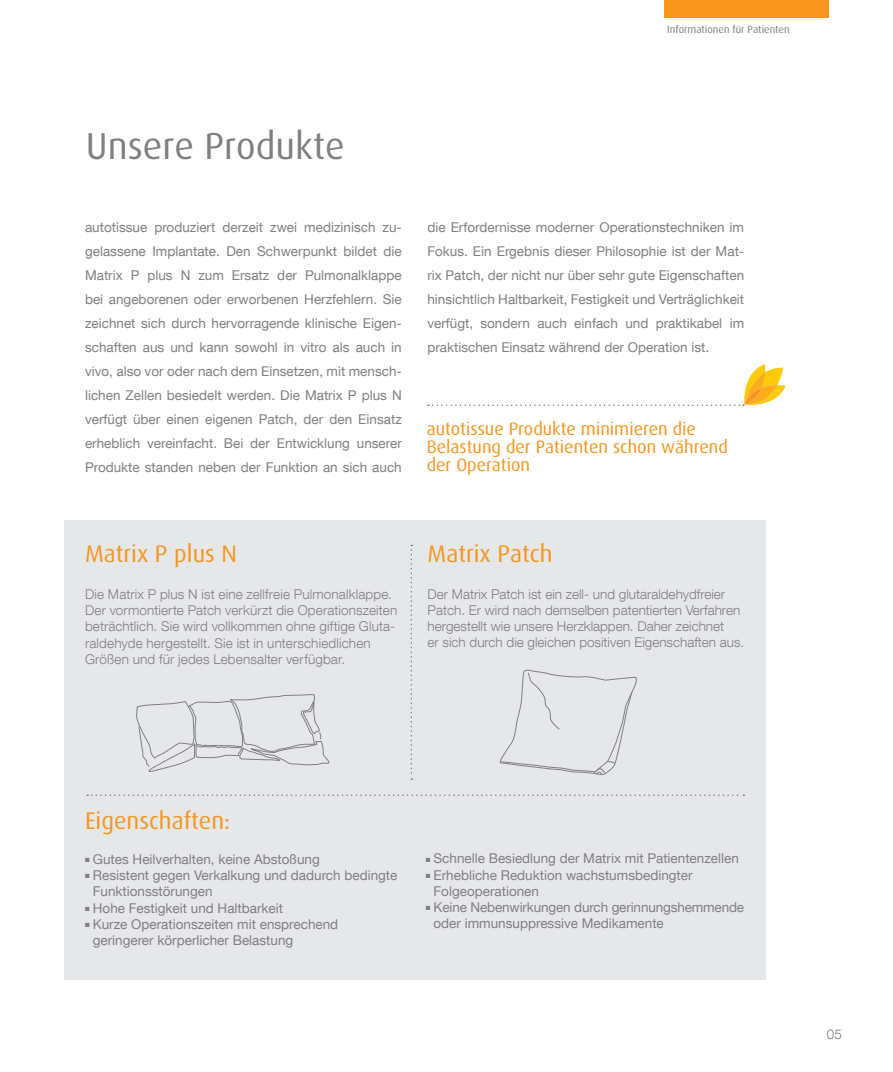
<style>
.page{position:relative;width:893px;height:1072px;background:#fff}
.page>*{position:absolute;margin:0;border:0;box-sizing:border-box;transform-origin:0 0}
.t1{font:37.5px "Dax OT";color:#808083}
.t2{font:24px "Dax OT";color:#f7951d}
.t3{font:18px/18px "Dax OT";color:#f7951d}
.t4{font:13.5px/24px "Helvetica Neue LT Com";color:#808083}
.t5{font:300 13.5px/16.2px "Helvetica Neue LT Com";color:#808083}
.t6{font:10.5px "Dax OT";color:#808083}
</style>
<div class="page">
<div style="left:64px;top:520px;width:701px;height:459px;background:#e6e7e9"></div>
<svg style="left:136px;top:694px;width:194px;height:78px"></svg>
<svg style="left:428px;top:364px;width:358px;height:42px"></svg>
<svg style="left:744px;top:387px;width:18px;height:17px"></svg>
<svg style="left:411px;top:544px;width:1px;height:236px"></svg>
<svg style="left:87px;top:794px;width:657px;height:2px"></svg>
<svg style="left:499px;top:669px;width:138px;height:106px"></svg>
<div style="left:664px;top:0;width:165px;height:17px;background:#f7951d"></div>
<p class="t6" style="left:667px;top:19px;width:124px">Informationen für Patienten</p>
<h1 class="t1" style="left:86px;top:110px;width:260px">Unsere Produkte</h1>
<p class="t4" style="left:85px;top:215px;width:318px;text-align:justify">autotissue produziert derzeit zwei medizinisch zu&shy;gelassene Implantate. Den Schwerpunkt bildet die Matrix P plus N zum Ersatz der Pulmonalklappe bei angeborenen oder erworbenen Herzfehlern. Sie zeichnet sich durch hervorragende klinische Eigen&shy;schaften aus und kann sowohl in vitro als auch in vivo, also vor oder nach dem Einsetzen, mit mensch&shy;lichen Zellen besiedelt werden. Die Matrix P plus N verfügt über einen eigenen Patch, der den Einsatz erheblich vereinfacht. Bei der Entwicklung unserer Produkte standen neben der Funktion an sich auch</p>
<p class="t4" style="left:427px;top:215px;width:318px;text-align:justify">die Erfordernisse moderner Operationstechniken im Fokus. Ein Ergebnis dieser Philosophie ist der Mat&shy;rix Patch, der nicht nur über sehr gute Eigenschaften hinsichtlich Haltbarkeit, Festigkeit und Verträglichkeit verfügt, sondern auch einfach und praktikabel im praktischen Einsatz während der Operation ist.</p>
<h3 class="t3" style="left:427px;top:416px;width:303px">autotissue Produkte minimieren die<br>Belastung der Patienten schon während der Operation</h3>
<h2 class="t2" style="left:85px;top:531px;width:154px">Matrix P plus N</h2>
<p class="t5" style="left:85px;top:586px;width:314px">Die Matrix P plus N ist eine zellfreie Pulmonalklappe.<br>Der vormontierte Patch verkürzt die Operationszeiten beträchtlich. Sie wird vollkommen ohne giftige Gluta&shy;raldehyde hergestellt. Sie ist in unterschiedlichen Größen und für jedes Lebensalter verfügbar.</p>
<h2 class="t2" style="left:428px;top:530px;width:126px">Matrix Patch</h2>
<p class="t5" style="left:428px;top:585px;width:318px">Der Matrix Patch ist ein zell- und glutaraldehydfreier Patch. Er wird nach demselben patentierten Verfahren hergestellt wie unsere Herzklappen. Daher zeichnet<br>er sich durch die gleichen positiven Eigenschaften aus.</p>
<h2 class="t2" style="left:85px;top:798px;width:147px">Eigenschaften:</h2>
<p class="t4" style="left:85px;top:846px;width:236px">■ Gutes Heilverhalten, keine Abstoßung</p>
<p class="t4" style="left:93px;top:867px;width:306px;line-height:16.2px;text-indent:-8px">■ Resistent gegen Verkalkung und dadurch bedingte<br>Funktionsstörungen</p>
<p class="t4" style="left:85px;top:895px;width:200px">■ Hohe Festigkeit und Haltbarkeit</p>
<p class="t4" style="left:93px;top:915px;width:247px;line-height:16.2px;text-indent:-8px">■ Kurze Operationszeiten mit ensprechend geringerer körperlicher Belastung</p>
<p class="t4" style="left:426px;top:846px;width:315px">■ Schnelle Besiedlung der Matrix mit Patientenzellen</p>
<p class="t4" style="left:433px;top:866px;width:261px;line-height:16.2px;text-indent:-8px">■ Erhebliche Reduktion wachstumsbedingter<br>Folgeoperationen</p>
<p class="t4" style="left:433px;top:898px;width:312px;line-height:16.2px;text-indent:-8px">■ Keine Nebenwirkungen durch gerinnungshemmende oder immunsuppressive Medikamente</p>
<p class="t5" style="left:827px;top:1026px;width:17px">05</p>
</div>
